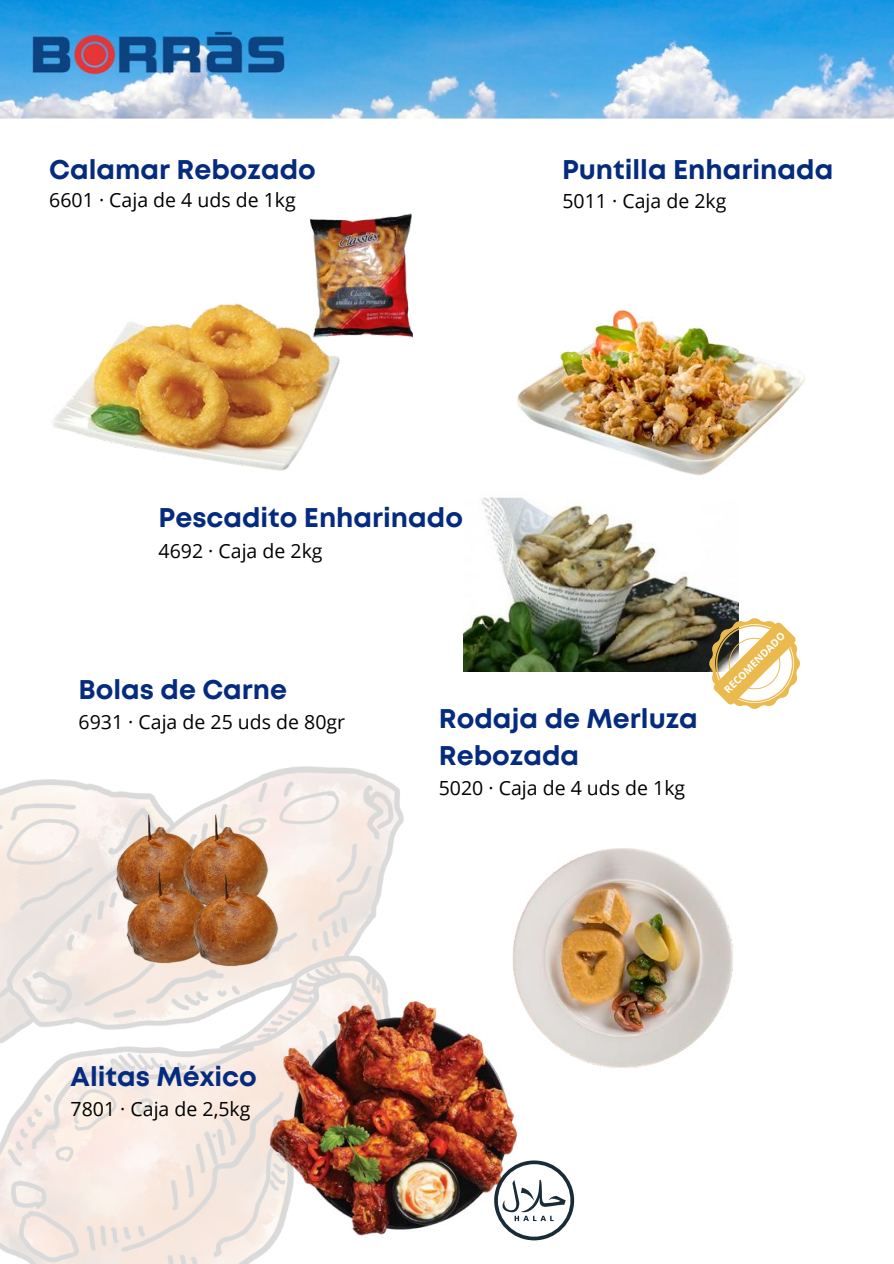
<style>
.page{position:relative;width:894px;height:1264px;background:#fff}
.page>*{position:absolute;margin:0;border:0;box-sizing:border-box;transform-origin:0 0}
.t1{font:700 27px/37.2px "Mont";color:#052b7e}
.t2{font:19.5px "Open Sans";color:#000}
.t3{font:700 10.2px "Open Sans";color:#fff}
</style>
<div class="page">
<img style="left:0;top:0;width:893px;height:118px">
<img style="left:52px;top:303px;width:288px;height:168px">
<img style="left:311px;top:213px;width:101px;height:132px">
<img style="left:517px;top:310px;width:288px;height:165px">
<img style="left:463px;top:497px;width:275px;height:174px">
<img style="left:0;top:767px;width:403px;height:496px">
<img style="left:513px;top:848px;width:220px;height:220px">
<img style="left:105px;top:812px;width:67px;height:119px">
<img style="left:172px;top:812px;width:115px;height:60px">
<img style="left:115px;top:869px;width:115px;height:118px">
<img style="left:182px;top:872px;width:115px;height:118px">
<img style="left:261px;top:981px;width:263px;height:271px">
<svg style="left:494px;top:1160px;width:80px;height:80px"></svg>
<svg style="left:708px;top:617px;width:92px;height:92px"></svg>
<h1 class="t1" style="left:49px;top:153px;width:268px">Calamar Rebozado</h1>
<h1 class="t1" style="left:562px;top:153px;width:273px">Puntilla Enharinada</h1>
<p class="t2" style="left:562px;top:187px;width:165px">5011 · Caja de 2kg</p>
<p class="t2" style="left:49px;top:186px;width:248px">6601 · Caja de 4 uds de 1kg</p>
<h1 class="t1" style="left:158px;top:501px;width:306px">Pescadito Enharinado</h1>
<p class="t2" style="left:158px;top:537px;width:165px">4692 · Caja de 2kg</p>
<h1 class="t1" style="left:79px;top:673px;width:210px">Bolas de Carne</h1>
<p class="t2" style="left:79px;top:707px;width:268px">6931 · Caja de 25 uds de 80gr</p>
<h1 class="t1" style="left:439px;top:701px;width:260px">Rodaja de Merluza<br>Rebozada</h1>
<p class="t2" style="left:438px;top:774px;width:248px">5020 · Caja de 4 uds de 1kg</p>
<p class="t3" style="left:720px;top:686px;width:82px;rotate:-45deg">RECOMENDADO</p>
<h1 class="t1" style="left:71px;top:1060px;width:187px">Alitas México</h1>
<p class="t2" style="left:71px;top:1095px;width:181px">7801 · Caja de 2,5kg</p>
</div>
